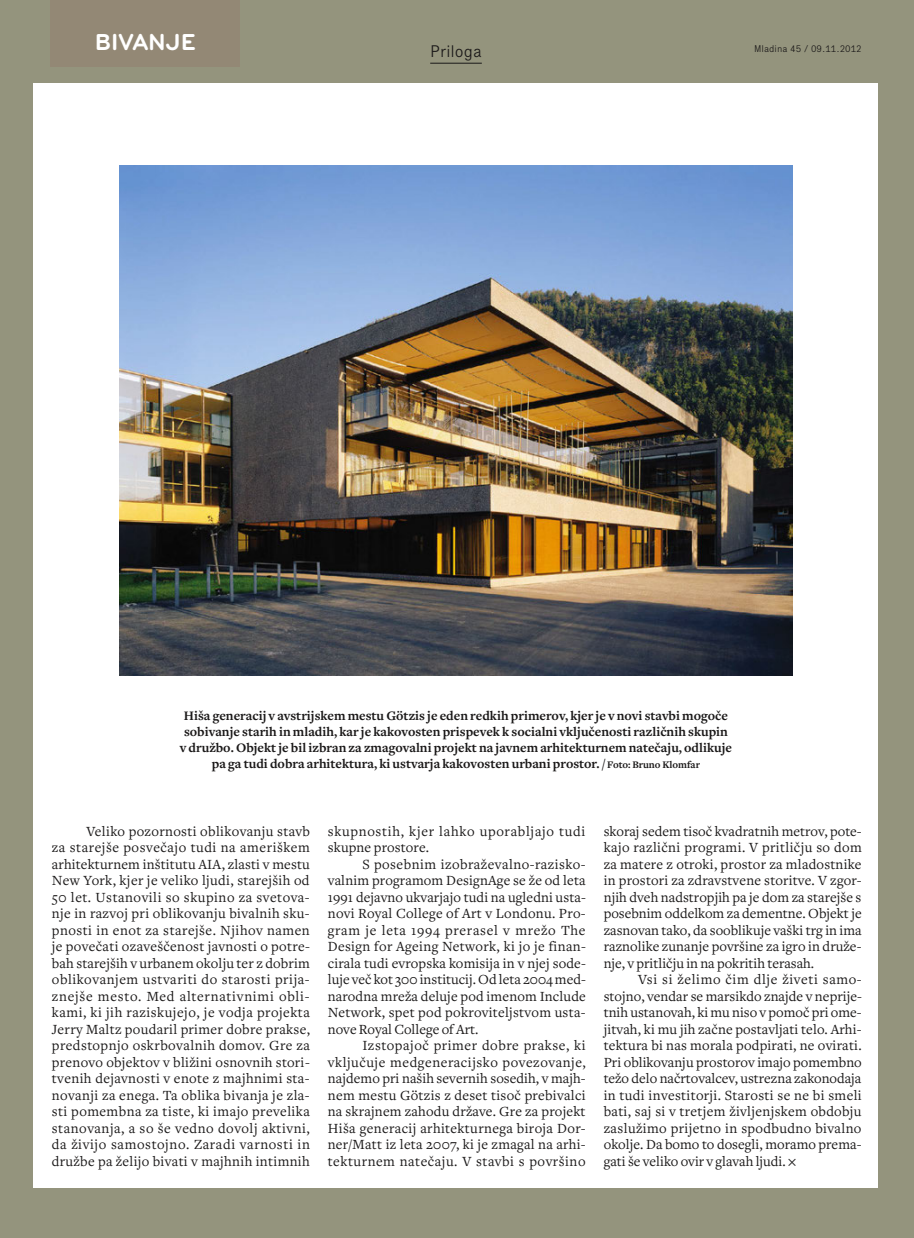
<style>
.page{position:relative;width:914px;height:1238px;background:#fff}
.page>*{position:absolute;margin:0;border:0;box-sizing:border-box;transform-origin:0 0}
.t1{font:700 24px "Bryant CE";letter-spacing:-.02em;color:#fff}
.t2{font:300 16.5px "Executive ML";color:#1a1818}
.t3{font:14.55px/16.5px "Freight Body ML";letter-spacing:.015em;color:#1a1818;text-align:justify}
.t4{font:14.55px "Freight Body ML";letter-spacing:.035em;color:#1a1818}
.t5{font:14.55px "Freight Body ML";letter-spacing:.04em;color:#1a1818}
.t6{font:14.55px "Freight Body ML";letter-spacing:.05em;color:#1a1818}
.t7{font:14.55px "Freight Body ML";letter-spacing:.045em;color:#1a1818}
.t8{font:700 13.5px/15.8px "Freight Text ML";color:#1a1818;text-align:center}
.t9{font:300 9.6px "Executive ML";color:#1a1818}
.s1{font-size:10.5px}
</style>
<div class="page">
<div style="left:0;top:0;width:913px;height:1238px;background:#94947d"></div>
<hr style="left:913px;top:0;width:1px;height:1238px;background:#94947d">
<div style="left:33px;top:83px;width:845px;height:1105px;background:#fff"></div>
<hr style="left:430px;top:63px;width:52px;height:1px;background:#1a1818">
<div style="left:50px;top:0;width:190px;height:67px;background:#938875"></div>
<img style="left:119px;top:166px;width:673px;height:509px">
<p class="t1" style="left:50px;top:29px;width:147px"><sub>74</sub> BIVANJE</p>
<p class="t2" style="left:430px;top:42px;width:53px">Priloga</p>
<p class="t9" style="left:754px;top:43px;width:109px">Mladina 45 / 09.11.2012</p>
<p class="t8" style="left:180px;top:708px;width:553px">Hiša generacij v avstrijskem mestu Götzis je eden redkih primerov, kjer je v novi stavbi mogoče sobivanje starih in mladih, kar je kakovosten prispevek k socialni vključenosti različnih skupin v družbo. Objekt je bil izbran za zmagovalni projekt na javnem arhitekturnem natečaju, odlikuje pa ga tudi dobra arhitektura, ki ustvarja kakovosten urbani prostor. / <span class="s1">Foto: Bruno Klomfar</span></p>
<p class="t3" style="left:52px;top:823px;width:259px;text-indent:34px">Veliko pozornosti oblikovanju stavb za starejše posvečajo tudi na ameriškem arhitekturnem inštitutu AIA, zlasti v mestu New York, kjer je veliko ljudi, starejših od 50 let. Ustanovili so skupino za svetova&shy;nje in razvoj pri oblikovanju bivalnih sku&shy;pnosti in enot za starejše. Njihov namen je povečati ozaveščenost javnosti o potre&shy;bah starejših v urbanem okolju ter z dobrim oblikovanjem ustvariti do starosti prija&shy;znejše mesto. Med alternativnimi obli&shy;kami, ki jih raziskujejo, je vodja projekta Jerry Maltz poudaril primer dobre prakse, predstopnjo oskrbovalnih domov. Gre za prenovo objektov v bližini osnovnih stori&shy;tvenih dejavnosti v enote z majhnimi sta&shy;novanji za enega. Ta oblika bivanja je zla&shy;sti pomembna za tiste, ki imajo prevelika stanovanja, a so še vedno dovolj aktivni, da živijo samostojno. Zaradi varnosti in družbe pa želijo bivati v majhnih intimnih</p>
<p class="t6" style="left:328px;top:822px;width:259px">skupnostih, kjer lahko uporabljajo tudi</p>
<p class="t3" style="left:328px;top:839px;width:103px">skupne prostore.</p>
<p class="t4" style="left:362px;top:855px;width:225px">S posebnim izobraževalno-razisko-</p>
<p class="t3" style="left:328px;top:872px;width:259px">valnim programom DesignAge se že od leta</p>
<p class="t3" style="left:328px;top:889px;width:259px">1991 dejavno ukvarjajo tudi na ugledni usta-</p>
<p class="t3" style="left:328px;top:905px;width:259px">novi Royal College of Art v Londonu. Pro-</p>
<p class="t7" style="left:328px;top:921px;width:259px">gram je leta 1994 prerasel v mrežo The</p>
<p class="t3" style="left:328px;top:938px;width:259px">Design for Ageing Network, ki jo je finan-</p>
<p class="t3" style="left:328px;top:955px;width:259px">cirala tudi evropska komisija in v njej sode-</p>
<p class="t3" style="left:328px;top:971px;width:259px">luje več kot 300 institucij. Od leta 2004 med-</p>
<p class="t3" style="left:328px;top:988px;width:259px">narodna mreža deluje pod imenom Include</p>
<p class="t3" style="left:328px;top:1004px;width:259px">Network, spet pod pokroviteljstvom usta-</p>
<p class="t3" style="left:328px;top:1021px;width:152px">nove Royal College of Art.</p>
<p class="t5" style="left:362px;top:1037px;width:225px">Izstopajoč primer dobre prakse, ki</p>
<p class="t4" style="left:328px;top:1053px;width:259px">vključuje medgeneracijsko povezovanje,</p>
<p class="t3" style="left:328px;top:1070px;width:259px">najdemo pri naših severnih sosedih, v majh-</p>
<p class="t3" style="left:328px;top:1087px;width:259px">nem mestu Götzis z deset tisoč prebivalci</p>
<p class="t3" style="left:328px;top:1103px;width:259px">na skrajnem zahodu države. Gre za projekt</p>
<p class="t3" style="left:328px;top:1120px;width:259px">Hiša generacij arhitekturnega biroja Dor-</p>
<p class="t3" style="left:328px;top:1136px;width:259px">ner/Matt iz leta 2007, ki je zmagal na arhi-</p>
<p class="t4" style="left:328px;top:1152px;width:259px">tekturnem natečaju. V stavbi s površino</p>
<p class="t3" style="left:603px;top:823px;width:259px">skoraj sedem tisoč kvadratnih metrov, pote-</p>
<p class="t3" style="left:603px;top:839px;width:259px">kajo različni programi. V pritličju so dom</p>
<p class="t3" style="left:603px;top:856px;width:259px">za matere z otroki, prostor za mladostnike</p>
<p class="t3" style="left:603px;top:872px;width:259px">in prostori za zdravstvene storitve. V zgor-</p>
<p class="t3" style="left:603px;top:889px;width:259px">njih dveh nadstropjih pa je dom za starejše s</p>
<p class="t3" style="left:603px;top:905px;width:259px">posebnim oddelkom za dementne. Objekt je</p>
<p class="t3" style="left:603px;top:922px;width:259px">zasnovan tako, da sooblikuje vaški trg in ima</p>
<p class="t3" style="left:603px;top:938px;width:259px">raznolike zunanje površine za igro in druže-</p>
<p class="t3" style="left:603px;top:955px;width:212px">nje, v pritličju in na pokritih terasah.</p>
<p class="t5" style="left:638px;top:971px;width:225px">Vsi si želimo čim dlje živeti samo-</p>
<p class="t3" style="left:603px;top:988px;width:259px">stojno, vendar se marsikdo znajde v neprije-</p>
<p class="t3" style="left:603px;top:1004px;width:259px">tnih ustanovah, ki mu niso v pomoč pri ome-</p>
<p class="t3" style="left:603px;top:1021px;width:259px">jitvah, ki mu jih začne postavljati telo. Arhi-</p>
<p class="t3" style="left:603px;top:1037px;width:259px">tektura bi nas morala podpirati, ne ovirati.</p>
<p class="t3" style="left:603px;top:1054px;width:259px">Pri oblikovanju prostorov imajo pomembno</p>
<p class="t3" style="left:603px;top:1070px;width:259px">težo delo načrtovalcev, ustrezna zakonodaja</p>
<p class="t3" style="left:603px;top:1087px;width:259px">in tudi investitorji. Starosti se ne bi smeli</p>
<p class="t3" style="left:603px;top:1103px;width:259px">bati, saj si v tretjem življenjskem obdobju</p>
<p class="t3" style="left:603px;top:1120px;width:259px">zaslužimo prijetno in spodbudno bivalno</p>
<p class="t3" style="left:603px;top:1136px;width:259px">okolje. Da bomo to dosegli, moramo prema-</p>
<p class="t3" style="left:603px;top:1153px;width:183px">gati še veliko ovir v glavah ljudi.</p>
</div>
